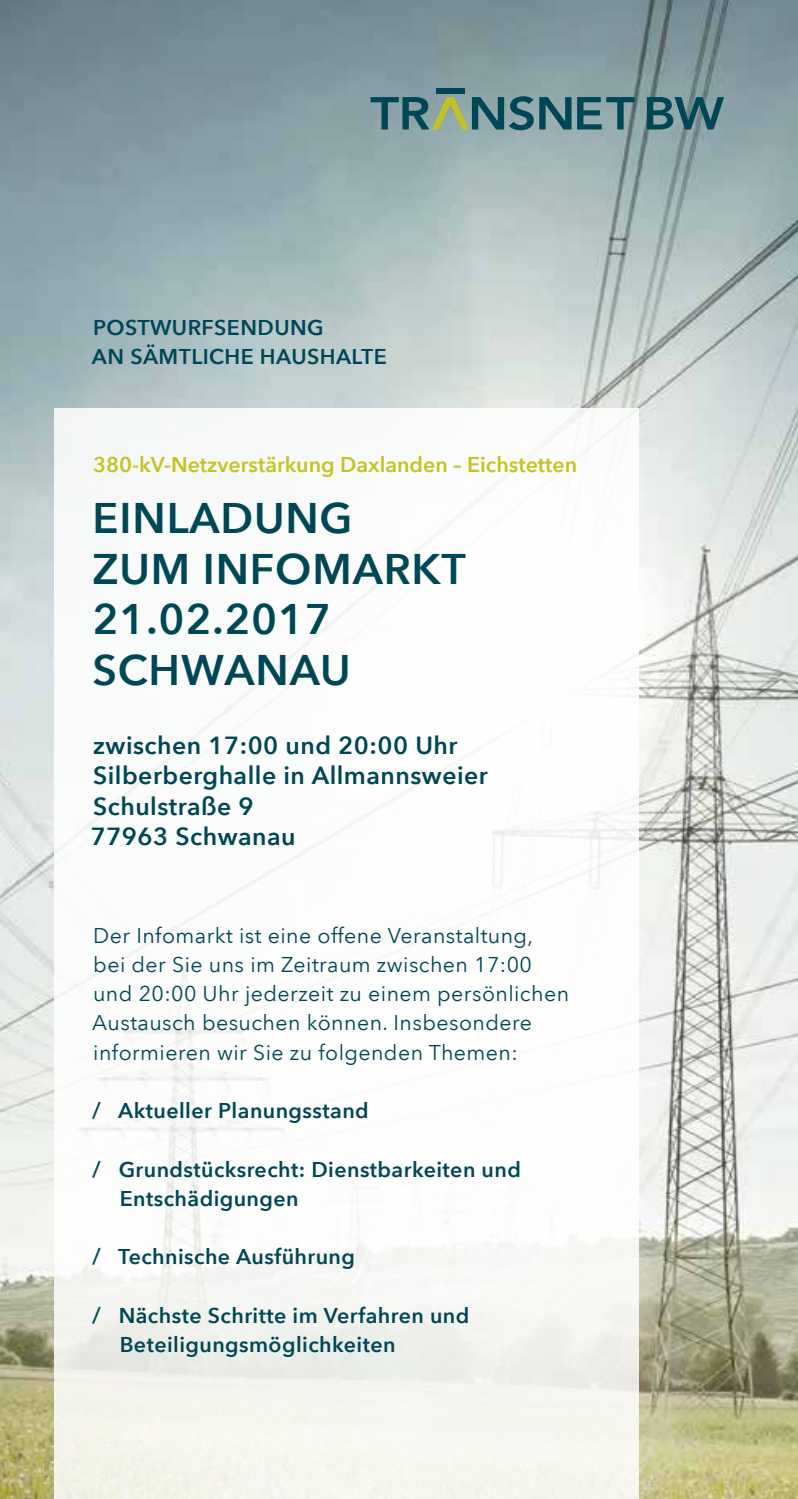
<style>
.page{position:relative;width:798px;height:1499px;background:#fff}
.page>*{position:absolute;margin:0;border:0;box-sizing:border-box;transform-origin:0 0}
.t1{font:600 42.75px/50.6px "Avenir Next LT Com";letter-spacing:.02em;color:#004755}
.t2{font:600 24.75px/30.4px "Avenir Next LT Com";letter-spacing:.02em;color:#004755}
.t3{font:600 21.38px/29.2px "Avenir Next LT Com";letter-spacing:.02em;color:#004755}
.t4{font:21.38px/29.2px "Avenir Next LT Com";letter-spacing:.02em;color:#004755}
.t5{font:600 21.38px "Avenir Next LT Com";color:#c5c321}
</style>
<div class="page">
<img style="left:0;top:0;width:797px;height:1499px">
<div style="left:54px;top:408px;width:584px;height:1091px;background:#fff"></div>
<svg style="left:539px;top:97px;width:32px;height:32px"></svg>
<svg style="left:577px;top:97px;width:57px;height:32px"></svg>
<svg style="left:646px;top:97px;width:77px;height:32px"></svg>
<div style="left:436px;top:88px;width:28px;height:6px;background:#004755"></div>
<svg style="left:370px;top:96px;width:163px;height:34px"></svg>
<p class="t3" style="left:92px;top:313px;width:296px">POSTWURFSENDUNG<br>AN SÄMTLICHE HAUSHALTE</p>
<p class="t5" style="left:93px;top:452px;width:485px">380-kV-Netzverstärkung Daxlanden – Eichstetten</p>
<h1 class="t1" style="left:92px;top:493px;width:374px">EINLADUNG<br>ZUM INFOMARKT<br>21.02.2017<br>SCHWANAU</h1>
<p class="t2" style="left:91px;top:730px;width:398px">zwischen 17:00 und 20:00 Uhr<br>Silberberghalle in Allmannsweier<br>Schulstraße 9<br>77963 Schwanau</p>
<p class="t4" style="left:92px;top:921px;width:478px">Der Infomarkt ist eine offene Veranstaltung, bei der Sie uns im Zeitraum zwischen 17:00 und 20:00 Uhr jederzeit zu einem persönlichen Austausch besuchen können. Insbesondere informieren wir Sie zu folgenden Themen:</p>
<p class="t3" style="left:93px;top:1096px;width:277px">/ Aktueller Planungsstand</p>
<p class="t3" style="left:120px;top:1154px;width:402px;text-indent:-27px">/ Grundstücksrecht: Dienstbarkeiten und<br>Entschädigungen</p>
<p class="t3" style="left:93px;top:1242px;width:264px">/ Technische Ausführung</p>
<p class="t3" style="left:120px;top:1301px;width:351px;text-indent:-27px">/ Nächste Schritte im Verfahren und<br>Beteiligungsmöglichkeiten</p>
</div>
